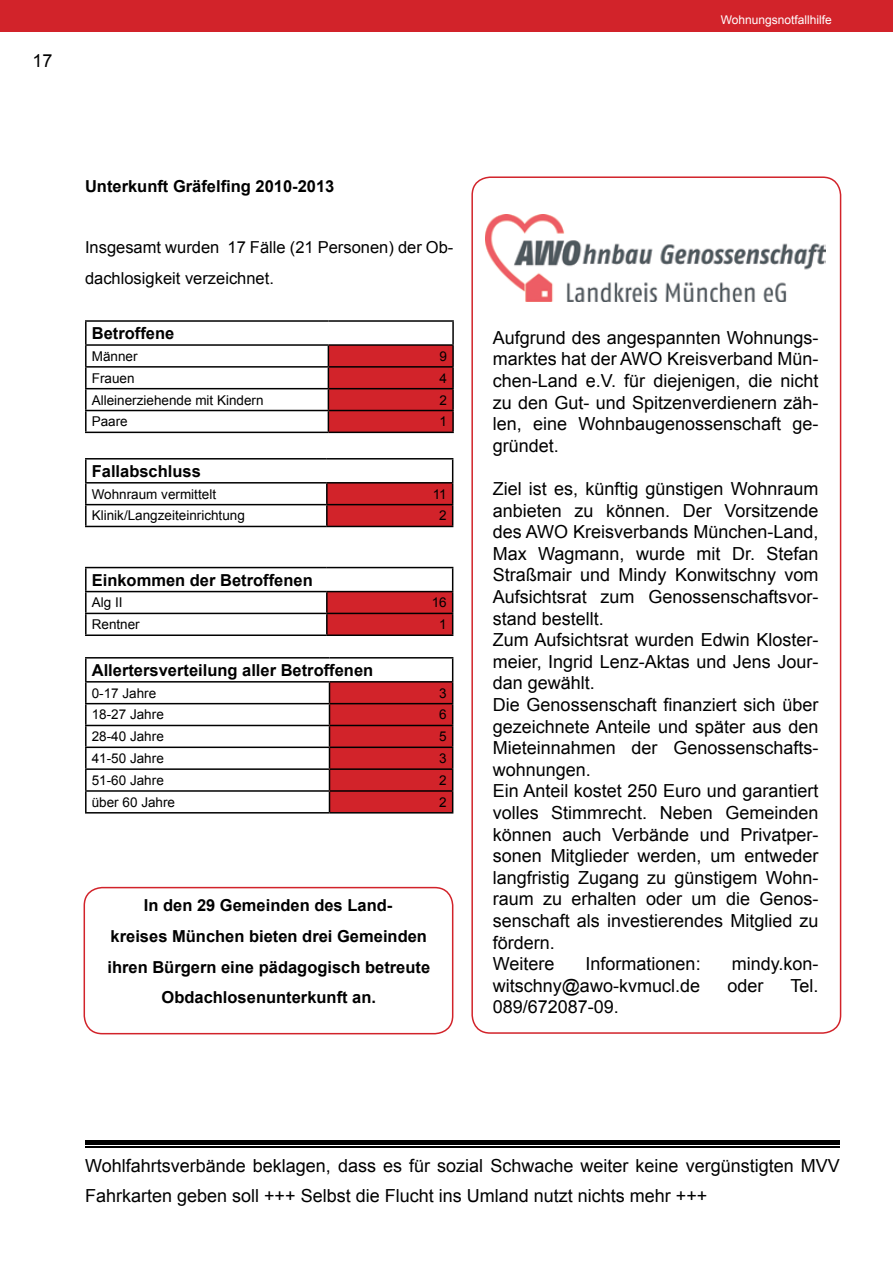
<style>
.page{position:relative;width:893px;height:1263px;background:#fff}
.page>*{position:absolute;margin:0;border:0;box-sizing:border-box;transform-origin:0 0}
.t1{font:18px/21.6px "Arial";color:#000}
.t2{font:700 16.5px/30.6px "Arial";color:#000;text-align:center}
.t3{font:16.5px/30.6px "Arial";color:#000}
.t4{font:13.5px "Arial";color:#000}
.t5{font:12px "Arial";color:#fff}
</style>
<div class="page">
<div style="left:0;top:0;width:893px;height:32px;background:#d2232a"></div>
<hr style="left:85px;top:320px;width:243px;height:2px;background:#000">
<hr style="left:85px;top:322px;width:2px;height:22px;background:#000">
<hr style="left:328px;top:320px;width:126px;height:2px;background:#000">
<hr style="left:452px;top:322px;width:2px;height:22px;background:#000">
<hr style="left:85px;top:344px;width:243px;height:2px;background:#000">
<hr style="left:85px;top:346px;width:2px;height:20px;background:#000">
<hr style="left:328px;top:344px;width:126px;height:2px;background:#000">
<hr style="left:452px;top:346px;width:2px;height:20px;background:#000">
<hr style="left:85px;top:366px;width:243px;height:2px;background:#000">
<hr style="left:85px;top:368px;width:2px;height:20px;background:#000">
<hr style="left:328px;top:366px;width:126px;height:2px;background:#000">
<hr style="left:452px;top:368px;width:2px;height:20px;background:#000">
<hr style="left:85px;top:388px;width:243px;height:1px;background:#000">
<hr style="left:85px;top:389px;width:2px;height:21px;background:#000">
<hr style="left:328px;top:388px;width:126px;height:1px;background:#000">
<hr style="left:452px;top:389px;width:2px;height:21px;background:#000">
<hr style="left:85px;top:410px;width:243px;height:1px;background:#000">
<hr style="left:85px;top:411px;width:2px;height:21px;background:#000">
<hr style="left:328px;top:410px;width:126px;height:1px;background:#000">
<svg style="left:328px;top:345px;width:125px;height:87px;background:#c12026"></svg>
<hr style="left:452px;top:411px;width:2px;height:21px;background:#000">
<hr style="left:85px;top:432px;width:243px;height:1px;background:#000">
<hr style="left:328px;top:432px;width:126px;height:1px;background:#000">
<hr style="left:85px;top:458px;width:242px;height:1px;background:#000">
<hr style="left:85px;top:459px;width:2px;height:23px;background:#000">
<hr style="left:327px;top:458px;width:126px;height:1px;background:#000">
<hr style="left:85px;top:482px;width:242px;height:1px;background:#000">
<hr style="left:85px;top:483px;width:2px;height:21px;background:#000">
<hr style="left:326px;top:483px;width:2px;height:21px;background:#000">
<hr style="left:85px;top:504px;width:242px;height:1px;background:#000">
<hr style="left:85px;top:505px;width:2px;height:21px;background:#000">
<hr style="left:326px;top:505px;width:2px;height:21px;background:#000">
<svg style="left:327px;top:459px;width:126px;height:67px"></svg>
<hr style="left:85px;top:526px;width:242px;height:1px;background:#000">
<hr style="left:327px;top:526px;width:126px;height:1px;background:#000">
<hr style="left:85px;top:567px;width:242px;height:1px;background:#000">
<hr style="left:85px;top:568px;width:2px;height:23px;background:#000">
<hr style="left:327px;top:567px;width:126px;height:1px;background:#000">
<hr style="left:85px;top:591px;width:242px;height:1px;background:#000">
<hr style="left:85px;top:592px;width:2px;height:21px;background:#000">
<hr style="left:326px;top:592px;width:2px;height:21px;background:#000">
<hr style="left:85px;top:613px;width:242px;height:1px;background:#000">
<hr style="left:85px;top:614px;width:2px;height:20px;background:#000">
<hr style="left:326px;top:614px;width:2px;height:20px;background:#000">
<svg style="left:327px;top:568px;width:126px;height:66px"></svg>
<hr style="left:85px;top:634px;width:242px;height:2px;background:#000">
<hr style="left:327px;top:634px;width:126px;height:2px;background:#000">
<hr style="left:85px;top:657px;width:244px;height:1px;background:#000">
<hr style="left:85px;top:658px;width:2px;height:23px;background:#000">
<hr style="left:329px;top:657px;width:124px;height:1px;background:#000">
<hr style="left:85px;top:681px;width:244px;height:1px;background:#000">
<hr style="left:85px;top:682px;width:2px;height:21px;background:#000">
<hr style="left:85px;top:703px;width:244px;height:1px;background:#000">
<hr style="left:85px;top:704px;width:2px;height:21px;background:#000">
<hr style="left:85px;top:725px;width:244px;height:1px;background:#000">
<hr style="left:85px;top:726px;width:2px;height:20px;background:#000">
<hr style="left:85px;top:746px;width:244px;height:2px;background:#000">
<hr style="left:85px;top:748px;width:2px;height:20px;background:#000">
<hr style="left:85px;top:768px;width:244px;height:2px;background:#000">
<hr style="left:85px;top:770px;width:2px;height:20px;background:#000">
<hr style="left:85px;top:790px;width:244px;height:2px;background:#000">
<hr style="left:85px;top:792px;width:2px;height:20px;background:#000">
<svg style="left:329px;top:658px;width:124px;height:154px;background:#c64045"></svg>
<hr style="left:85px;top:812px;width:244px;height:1px;background:#000">
<hr style="left:329px;top:812px;width:124px;height:1px;background:#000">
<svg style="left:85px;top:899px;width:368px;height:136px"></svg>
<div style="left:85px;top:1140px;width:755px;height:5px;background:#000"></div>
<hr style="left:85px;top:1146px;width:755px;height:1px;background:#000">
<img style="left:486px;top:214px;width:340px;height:87px">
<div style="left:471px;top:176px;width:370px;height:858px;border:2px solid #d2232a;border-radius:18px"></div>
<div style="left:84px;top:887px;width:369px;height:147px;border:2px solid #d2232a;border-radius:18px"></div>
<p class="t1" style="left:33px;top:50px;width:22px">17</p>
<p class="t5" style="left:721px;top:12px;width:113px">Wohnungsnotfallhilfe</p>
<p class="t2" style="left:85px;top:171px;width:251px">Unterkunft Gräfelfing 2010-2013</p>
<p class="t3" style="left:85px;top:232px;width:370px">Insgesamt wurden 17 Fälle (21 Personen) der Ob&shy;dachlosigkeit verzeichnet.</p>
<p class="t2" style="left:92px;top:318px;width:84px">Betroffene</p>
<p class="t4" style="left:92px;top:347px;width:47px">Männer</p>
<p class="t4" style="left:440px;top:347px;width:9px">9</p>
<p class="t4" style="left:92px;top:369px;width:44px">Frauen</p>
<p class="t4" style="left:440px;top:369px;width:9px">4</p>
<p class="t4" style="left:92px;top:391px;width:173px">Alleinerziehende mit Kindern</p>
<p class="t4" style="left:440px;top:391px;width:9px">2</p>
<p class="t4" style="left:92px;top:413px;width:38px">Paare</p>
<p class="t4" style="left:440px;top:413px;width:9px">1</p>
<p class="t2" style="left:92px;top:456px;width:111px">Fallabschluss</p>
<p class="t4" style="left:92px;top:485px;width:126px">Wohnraum vermittelt</p>
<p class="t4" style="left:433px;top:485px;width:16px">11</p>
<p class="t4" style="left:92px;top:507px;width:155px">Klinik/Langzeiteinrichtung</p>
<p class="t4" style="left:439px;top:507px;width:9px">2</p>
<p class="t2" style="left:92px;top:565px;width:222px">Einkommen der Betroffenen</p>
<p class="t4" style="left:92px;top:594px;width:32px">Alg II</p>
<p class="t4" style="left:432px;top:594px;width:17px">16</p>
<p class="t4" style="left:92px;top:616px;width:50px">Rentner</p>
<p class="t4" style="left:439px;top:616px;width:9px">1</p>
<p class="t2" style="left:92px;top:655px;width:283px">Allertersverteilung aller Betroffenen</p>
<p class="t4" style="left:92px;top:684px;width:66px">0-17 Jahre</p>
<p class="t4" style="left:439px;top:684px;width:9px">3</p>
<p class="t4" style="left:92px;top:706px;width:74px">18-27 Jahre</p>
<p class="t4" style="left:439px;top:706px;width:9px">6</p>
<p class="t4" style="left:92px;top:728px;width:74px">28-40 Jahre</p>
<p class="t4" style="left:439px;top:728px;width:9px">5</p>
<p class="t4" style="left:92px;top:749px;width:74px">41-50 Jahre</p>
<p class="t4" style="left:439px;top:749px;width:9px">3</p>
<p class="t4" style="left:92px;top:771px;width:74px">51-60 Jahre</p>
<p class="t4" style="left:439px;top:771px;width:9px">2</p>
<p class="t4" style="left:92px;top:793px;width:85px">über 60 Jahre</p>
<p class="t4" style="left:439px;top:793px;width:9px">2</p>
<p class="t2" style="left:107px;top:891px;width:324px">In den 29 Gemeinden des Land-<br>kreises München bieten drei Gemeinden ihren Bürgern eine pädagogisch betreute Obdachlosenunterkunft an.</p>
<p class="t1" style="left:493px;top:327px;width:327px;text-align:justify">Aufgrund des angespannten Wohnungs&shy;marktes hat der AWO Kreisverband Mün&shy;chen-Land e.V. für diejenigen, die nicht zu den Gut- und Spitzenverdienern zäh&shy;len, eine Wohnbaugenossenschaft ge&shy;gründet.</p>
<p class="t1" style="left:493px;top:478px;width:327px">Ziel ist es, künftig günstigen Wohnraum anbieten zu können. Der Vorsitzende des AWO Kreisverbands München-Land,<br>Max Wagmann, wurde mit Dr. Stefan<br>Straßmair und Mindy Konwitschny vom<br>Aufsichtsrat zum Genossenschaftsvor&shy;stand bestellt.<br>Zum Aufsichtsrat wurden Edwin Kloster&shy;meier, Ingrid Lenz-Aktas und Jens Jour&shy;dan gewählt.<br>Die Genossenschaft finanziert sich über gezeichnete Anteile und später aus den<br>Mieteinnahmen der Genossenschafts&shy;wohnungen.<br>Ein Anteil kostet 250 Euro und garantiert volles Stimmrecht. Neben Gemeinden können auch Verbände und Privatper&shy;sonen Mitglieder werden, um entweder langfristig Zugang zu günstigem Wohn&shy;raum zu erhalten oder um die Genos&shy;senschaft als investierendes Mitglied zu fördern.<br>Weitere</p>
<p class="t1" style="left:586px;top:953px;width:117px">Informationen:</p>
<p class="t1" style="left:732px;top:953px;width:88px">mindy.kon-</p>
<p class="t1" style="left:493px;top:975px;width:209px">witschny@awo-kvmucl.de</p>
<p class="t1" style="left:727px;top:975px;width:38px">oder</p>
<p class="t1" style="left:790px;top:975px;width:30px">Tel.</p>
<p class="t1" style="left:493px;top:996px;width:128px">089/672087-09.</p>
<p class="t1" style="left:85px;top:1150px;width:756px;line-height:30.6px">Wohlfahrtsverbände beklagen, dass es für sozial Schwache weiter keine vergünstigten MVV<br>Fahrkarten geben soll +++ Selbst die Flucht ins Umland nutzt nichts mehr +++</p>
</div>
